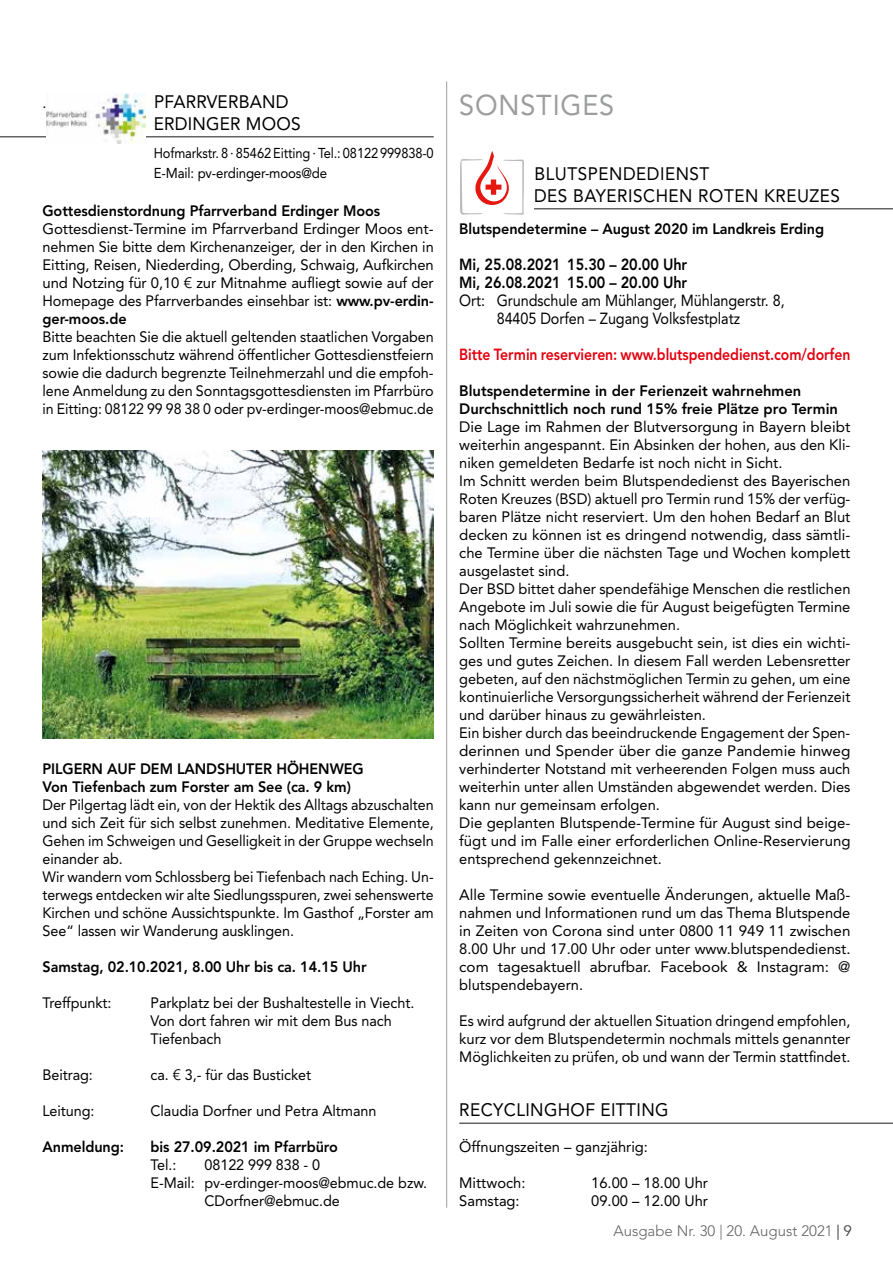
<style>
.page{position:relative;width:893px;height:1263px;background:#fff}
.page>*{position:absolute;margin:0;border:0;box-sizing:border-box;transform-origin:0 0}
.t1{font:28.5px "Avenir LT Std";letter-spacing:.03em;color:#9c9d9d;scale:.95 1}
.t2{font:18px/21.6px "Avenir LT Std";letter-spacing:.02em;color:#000;scale:.96 1}
.t3{font:18px/21.6px "Avenir LT Std";letter-spacing:.02em;color:#000;scale:.95 1}
.t4{font:16.05px/18px "Avenir LT Std";letter-spacing:-.005em;color:#000;text-align:center;scale:.9 1}
.t5{font:800 16.05px/18px "Avenir LT Std";letter-spacing:-.005em;color:#000;scale:.9 1}
.t6{font:800 16.05px "Avenir LT Std";letter-spacing:-.005em;color:#e3000f;scale:.87 1}
.t7{font:15px/18px "Avenir LT Std";color:#000;text-align:justify}
.t8{font:15px/18px "Avenir LT Std";color:#000;scale:.96 1}
.t9{font:800 15px/18px "Avenir LT Std";letter-spacing:-.005em;color:#000;scale:.96 1}
.t10{font:15px/18px "Avenir LT Std";color:#000;text-align:justify;scale:.95 1}
.t11{font:800 15px/18px "Avenir LT Std";letter-spacing:-.005em;color:#000}
.t12{font:300 15px "Avenir LT Std";color:#636362}
.t13{font:14.25px/19.5px "Avenir LT Std";letter-spacing:-.01em;color:#000;scale:.9 1}
.s1{font-weight:800}
</style>
<div class="page">
<hr style="left:446px;top:81px;width:1px;height:1127px;background:#9c9d9d">
<hr style="left:0;top:136px;width:434px;height:1px;background:#636362">
<img style="left:46px;top:94px;width:99px;height:50px">
<img style="left:43px;top:450px;width:391px;height:288px">
<hr style="left:534px;top:208px;width:359px;height:1px;background:#636362">
<hr style="left:459px;top:1122px;width:434px;height:2px;background:#636362">
<svg style="left:460px;top:151px;width:64px;height:64px"></svg>
<p class="t8" style="left:43px;top:94px;width:6px">.</p>
<p class="t2" style="left:154px;top:91px;width:154px">PFARRVERBAND<br>ERDINGER MOOS</p>
<p class="t13" style="left:154px;top:144px;width:313px">Hofmarkstr. 8 · 85462 Eitting · Tel.: 08122 999838-0<br>E-Mail: pv-erdinger-moos@de</p>
<p class="t9" style="left:43px;top:202px;width:353px">Gottesdienstordnung Pfarrverband Erdinger Moos</p>
<p class="t7" style="left:43px;top:220px;width:393px">Gottesdienst-Termine im Pfarrverband Erdinger Moos ent&shy;nehmen Sie bitte dem Kirchenanzeiger, der in den Kirchen in Eitting, Reisen, Niederding, Oberding, Schwaig, Aufkirchen und Notzing für 0,10 € zur Mitnahme aufliegt sowie auf der Homepage des Pfarrverbandes einsehbar ist: <span class="s1">www.pv-erdin&shy;ger-moos.de</span></p>
<p class="t8" style="left:43px;top:328px;width:409px;text-align:justify">Bitte beachten Sie die aktuell geltenden staatlichen Vorgaben zum Infektionsschutz während öffentlicher Gottesdienstfeiern sowie die dadurch begrenzte Teilnehmerzahl und die empfoh&shy;lene Anmeldung zu den Sonntagsgottesdiensten im Pfarrbüro in Eitting: 08122 99 98 38 0 oder pv-erdinger-moos@ebmuc.de</p>
<p class="t9" style="left:43px;top:760px;width:336px">PILGERN AUF DEM LANDSHUTER HÖHENWEG<br>Von Tiefenbach zum Forster am See (ca. 9 km)</p>
<p class="t8" style="left:43px;top:796px;width:409px">Der Pilgertag lädt ein, von der Hektik des Alltags abzuschalten und sich Zeit für sich selbst zunehmen. Meditative Elemente, Gehen im Schweigen und Geselligkeit in der Gruppe wechseln einander ab.<br>Wir wandern vom Schlossberg bei Tiefenbach nach Eching. Un&shy;terwegs entdecken wir alte Siedlungsspuren, zwei sehenswerte Kirchen und schöne Aussichtspunkte. Im Gasthof „Forster am See“ lassen wir Wanderung ausklingen.</p>
<p class="t9" style="left:43px;top:958px;width:339px">Samstag, 02.10.2021, 8.00 Uhr bis ca. 14.15 Uhr</p>
<p class="t8" style="left:43px;top:994px;width:73px">Treffpunkt:</p>
<p class="t8" style="left:151px;top:994px;width:276px">Parkplatz bei der Bushaltestelle in Viecht.<br>Von dort fahren wir mit dem Bus nach<br>Tiefenbach</p>
<p class="t8" style="left:43px;top:1066px;width:54px">Beitrag:</p>
<p class="t8" style="left:151px;top:1066px;width:169px">ca. € 3,- für das Busticket</p>
<p class="t8" style="left:43px;top:1102px;width:56px">Leitung:</p>
<p class="t8" style="left:151px;top:1102px;width:237px">Claudia Dorfner und Petra Altmann</p>
<p class="t9" style="left:43px;top:1138px;width:86px">Anmeldung:</p>
<p class="t9" style="left:151px;top:1138px;width:197px">bis 27.09.2021 im Pfarrbüro</p>
<p class="t8" style="left:151px;top:1156px;width:28px">Tel.:</p>
<p class="t8" style="left:205px;top:1156px;width:122px">08122 999 838 - 0</p>
<p class="t8" style="left:151px;top:1174px;width:290px">E-Mail: pv-erdinger-moos@ebmuc.de bzw.</p>
<p class="t8" style="left:205px;top:1192px;width:142px">CDorfner@ebmuc.de</p>
<h1 class="t1" style="left:459px;top:89px;width:165px">SONSTIGES</h1>
<p class="t3" style="left:534px;top:163px;width:324px">BLUTSPENDEDIENST<br>DES BAYERISCHEN ROTEN KREUZES</p>
<p class="t9" style="left:459px;top:220px;width:382px">Blutspendetermine – August 2020 im Landkreis Erding</p>
<p class="t5" style="left:459px;top:255px;width:255px">Mi, 25.08.2021 15.30 – 20.00 Uhr<br>Mi, 26.08.2021 15.00 – 20.00 Uhr</p>
<p class="t4" style="left:459px;top:292px;width:363px">Ort: Grundschule am Mühlanger, Mühlangerstr. 8,<br>84405 Dorfen – Zugang Volksfestplatz</p>
<p class="t6" style="left:459px;top:345px;width:451px">Bitte Termin reservieren: www.blutspendedienst.com/dorfen</p>
<p class="t11" style="left:459px;top:382px;width:380px">Blutspendetermine in der Ferienzeit wahrnehmen<br>Durchschnittlich noch rund 15% freie Plätze pro Termin</p>
<p class="t7" style="left:459px;top:418px;width:393px;text-align:left">Die Lage im Rahmen der Blutversorgung in Bayern bleibt weiterhin angespannt. Ein Absinken der hohen, aus den Kli&shy;niken gemeldeten Bedarfe ist noch nicht in Sicht.<br>Im Schnitt werden beim Blutspendedienst des Bayerischen Roten Kreuzes (BSD) aktuell pro Termin rund 15% der verfüg&shy;baren Plätze nicht reserviert. Um den hohen Bedarf an Blut decken zu können ist es dringend notwendig, dass sämtli&shy;che Termine über die nächsten Tage und Wochen komplett ausgelastet sind.<br>Der BSD bittet daher spendefähige Menschen die restlichen Angebote im Juli sowie die für August beigefügten Termine nach Möglichkeit wahrzunehmen.<br>Sollten Termine bereits ausgebucht sein, ist dies ein wichti&shy;ges und gutes Zeichen. In diesem Fall werden Lebensretter gebeten, auf den nächstmöglichen Termin zu gehen, um eine kontinuierliche Versorgungssicherheit während der Ferienzeit und darüber hinaus zu gewährleisten.<br>Ein bisher durch das beeindruckende Engagement der Spen&shy;derinnen und Spender über die ganze Pandemie hinweg verhinderter Notstand mit verheerenden Folgen muss auch weiterhin unter allen Umständen abgewendet werden. Dies kann nur gemeinsam erfolgen.<br>Die geplanten Blutspende-Termine für August sind beige&shy;fügt und im Falle einer erforderlichen Online-Reservierung entsprechend gekennzeichnet.</p>
<p class="t7" style="left:459px;top:886px;width:393px">Alle Termine sowie eventuelle Änderungen, aktuelle Maß&shy;nahmen und Informationen rund um das Thema Blutspende in Zeiten von Corona sind unter 0800 11 949 11 zwischen 8.00 Uhr und 17.00 Uhr oder unter www.blutspendedienst. com tagesaktuell abrufbar. Facebook &amp; Instagram: @ blutspendebayern.</p>
<p class="t10" style="left:459px;top:1012px;width:413px">Es wird aufgrund der aktuellen Situation dringend empfohlen, kurz vor dem Blutspendetermin nochmals mittels genannter Möglichkeiten zu prüfen, ob und wann der Termin stattfindet.</p>
<p class="t2" style="left:459px;top:1099px;width:220px">RECYCLINGHOF EITTING</p>
<p class="t7" style="left:459px;top:1138px;width:190px">Öffnungszeiten – ganzjährig:</p>
<p class="t7" style="left:459px;top:1174px;width:68px">Mittwoch:</p>
<p class="t7" style="left:591px;top:1174px;width:118px">16.00 – 18.00 Uhr</p>
<p class="t7" style="left:459px;top:1192px;width:62px">Samstag:</p>
<p class="t7" style="left:591px;top:1192px;width:118px">09.00 – 12.00 Uhr</p>
<p class="t12" style="left:613px;top:1222px;width:240px">Ausgabe Nr. 30 | 20. August 2021 | 9</p>
</div>
